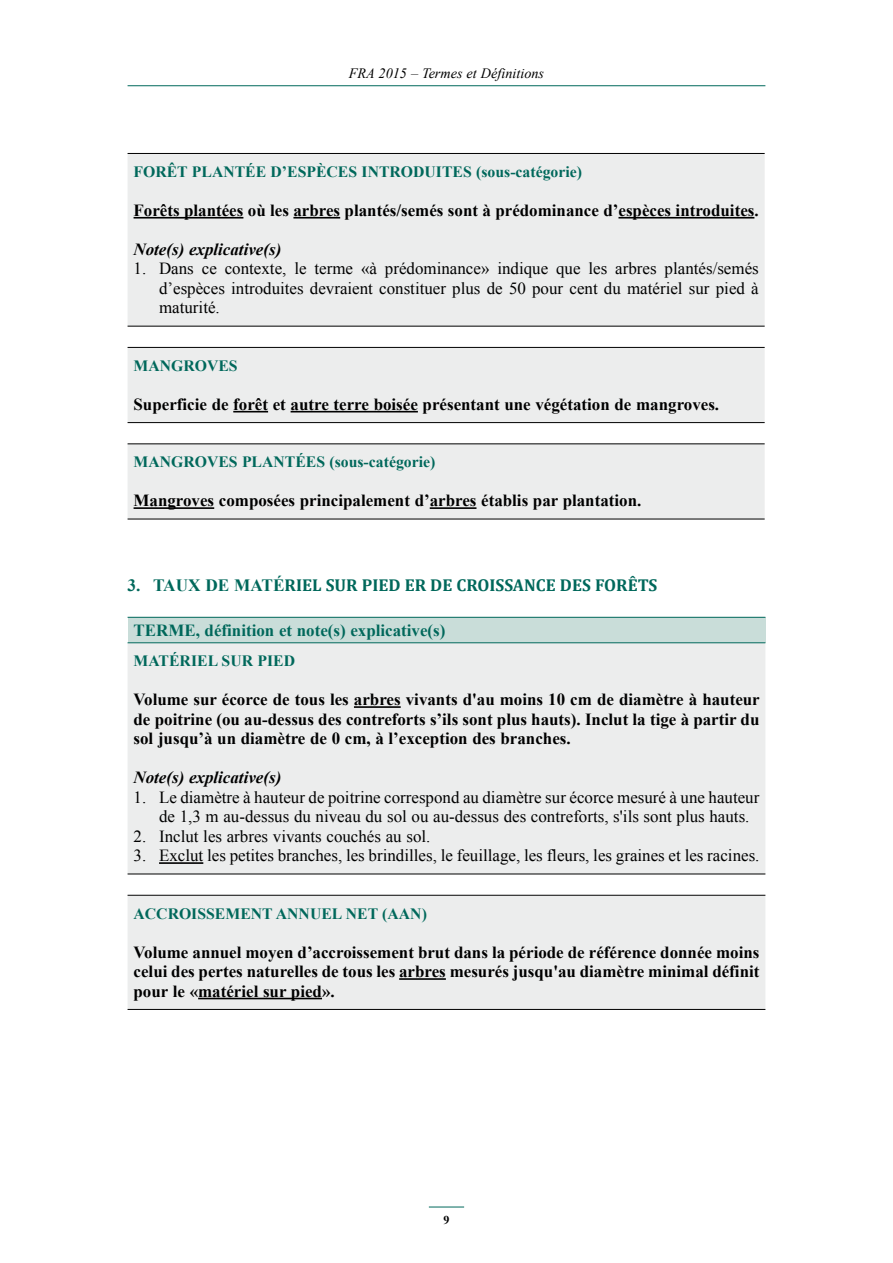
<style>
.page{position:relative;width:893px;height:1263px;background:#fff}
.page>*{position:absolute;margin:0;border:0;box-sizing:border-box;transform-origin:0 0}
.t1{font:700 17.25px "Cambria";color:#00685b}
.t2{font:700 17.25px "Times New Roman";color:#00685b}
.t3{font:700 16.95px/19.5px "Times New Roman";color:#000;text-align:justify}
.t4{font:16.95px/19.5px "Times New Roman";color:#000;text-align:justify}
.t5{font:italic 700 16.95px "Times New Roman";color:#000}
.t6{font:700 16.95px "Times New Roman";color:#00685b}
.t7{font:700 15.75px "Times New Roman";color:#00685b}
.t8{font:italic 14.25px "Times New Roman";color:#000}
.t9{font:700 12px "Times New Roman";color:#000}
.s1{font-family:"Cambria"}
</style>
<div class="page">
<hr style="left:429px;top:1206px;width:35px;height:1px;background:#00685b">
<hr style="left:128px;top:85px;width:637px;height:1px;background:#00685b">
<div style="left:128px;top:154px;width:637px;height:365px;background:#eceded"></div>
<svg style="left:128px;top:327px;width:637px;height:116px;fill:#eceded"></svg>
<hr style="left:128px;top:153px;width:637px;height:1px;background:#000">
<hr style="left:128px;top:326px;width:637px;height:1px;background:#000">
<hr style="left:128px;top:347px;width:637px;height:1px;background:#000">
<hr style="left:128px;top:422px;width:637px;height:1px;background:#000">
<hr style="left:128px;top:443px;width:637px;height:1px;background:#000">
<hr style="left:128px;top:519px;width:637px;height:1px;background:#000">
<hr style="left:134px;top:217px;width:109px;height:2px;background:#000">
<hr style="left:293px;top:217px;width:47px;height:2px;background:#000">
<hr style="left:618px;top:217px;width:136px;height:2px;background:#000">
<hr style="left:233px;top:411px;width:35px;height:1px;background:#000">
<hr style="left:291px;top:411px;width:127px;height:1px;background:#000">
<hr style="left:134px;top:507px;width:80px;height:2px;background:#000">
<hr style="left:430px;top:507px;width:46px;height:2px;background:#000">
<div style="left:128px;top:617px;width:637px;height:26px;background:#c9ddd9"></div>
<div style="left:128px;top:643px;width:637px;height:366px;background:#eceded"></div>
<div style="left:128px;top:874px;width:637px;height:21px;background:#fff"></div>
<hr style="left:128px;top:617px;width:637px;height:1px;background:#00685b">
<hr style="left:128px;top:642px;width:637px;height:1px;background:#00685b">
<hr style="left:128px;top:1009px;width:637px;height:1px;background:#000">
<hr style="left:128px;top:874px;width:637px;height:1px;background:#000">
<hr style="left:128px;top:895px;width:637px;height:1px;background:#000">
<hr style="left:354px;top:706px;width:47px;height:2px;background:#000">
<hr style="left:159px;top:862px;width:44px;height:2px;background:#000">
<hr style="left:399px;top:978px;width:47px;height:2px;background:#000">
<hr style="left:198px;top:998px;width:124px;height:1px;background:#000">
<p class="t8" style="left:349px;top:63px;width:197px">FRA 2015 – Termes et Définitions</p>
<p class="t7" style="left:134px;top:161px;width:450px">FORÊT PLANTÉE D’ESPÈCES INTRODUITES (sous-catégorie)</p>
<p class="t3" style="left:134px;top:200px;width:627px">Forêts plantées où les arbres plantés/semés sont à prédominance d’espèces introduites.</p>
<p class="t5" style="left:134px;top:237px;width:149px">Note(s) explicative(s)</p>
<p class="t4" style="left:159px;top:259px;width:601px;text-indent:-26px">1. Dans ce contexte, le terme «à prédominance» indique que les arbres plantés/semés d’espèces introduites devraient constituer plus de 50 pour cent du matériel sur pied à maturité.</p>
<p class="t7" style="left:134px;top:355px;width:106px">MANGROVES</p>
<p class="t3" style="left:134px;top:394px;width:587px">Superficie de forêt et autre terre boisée présentant une végétation de mangroves.</p>
<p class="t7" style="left:134px;top:451px;width:303px">MANGROVES PLANTÉES (sous-catégorie)</p>
<p class="t3" style="left:134px;top:490px;width:509px">Mangroves composées principalement d’arbres établis par plantation.</p>
<p class="t2" style="left:128px;top:574px;width:210px">3. TAUX DE MATÉ<span class="s1">RIEL SUR</span></p>
<p class="t1" style="left:362px;top:573px;width:145px">PIED ER DE CROISSAN</p>
<p class="t1" style="left:536px;top:573px;width:80px">CE DES FORÊTS</p>
<p class="t6" style="left:134px;top:618px;width:313px">TERME, définition et note(s) explicative(s)</p>
<p class="t7" style="left:134px;top:650px;width:163px">MATÉRIEL SUR PIED</p>
<p class="t3" style="left:134px;top:689px;width:628px">Volume sur écorce de tous les arbres vivants d'au moins 10 cm de diamètre à hauteur de poitrine (ou au-dessus des contreforts s’ils sont plus hauts). Inclut la tige à partir du sol jusqu’à un diamètre de 0 cm, à l’exception des branches.</p>
<p class="t5" style="left:134px;top:766px;width:149px">Note(s) explicative(s)</p>
<p class="t4" style="left:159px;top:787px;width:602px;text-indent:-26px">1. Le diamètre à hauteur de poitrine correspond au diamètre sur écorce mesuré à une hauteur de 1,3 m au-dessus du niveau du sol ou au-dessus des contreforts, s'ils sont plus hauts.</p>
<p class="t4" style="left:134px;top:826px;width:298px">2. Inclut les arbres vivants couchés au sol.</p>
<p class="t4" style="left:134px;top:845px;width:627px">3. Exclut les petites branches, les brindilles, le feuillage, les fleurs, les graines et les racines.</p>
<p class="t7" style="left:134px;top:902px;width:295px">ACCROISSEMENT ANNUEL NET (AAN)</p>
<p class="t3" style="left:134px;top:942px;width:627px">Volume annuel moyen d’accroissement brut dans la période de référence donnée moins celui des pertes naturelles de tous les arbres mesurés jusqu'au diamètre minimal définit pour le «matériel sur pied».</p>
<p class="t9" style="left:443px;top:1212px;width:7px">9</p>
</div>
